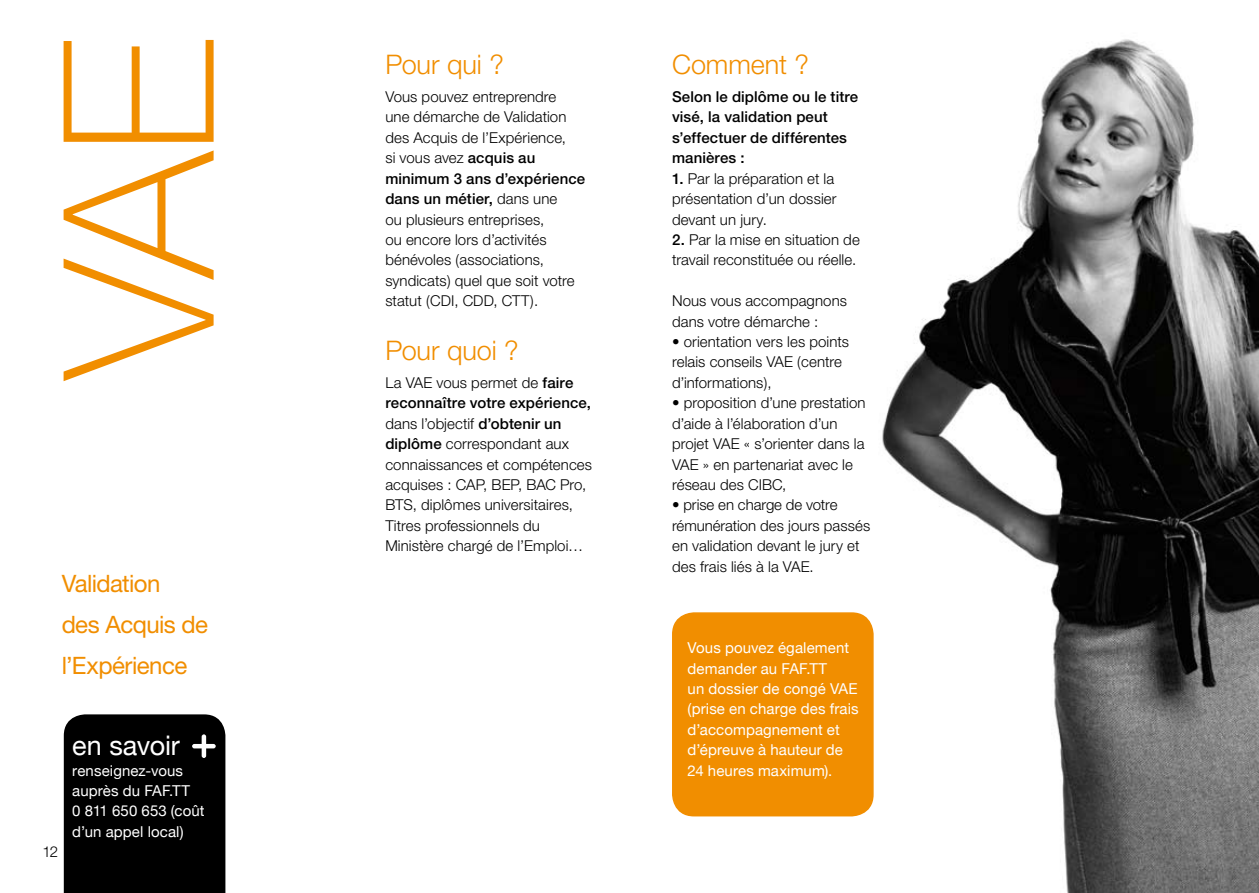
<style>
.page{position:relative;width:1259px;height:893px;background:#fff}
.page>*{position:absolute;margin:0;border:0;box-sizing:border-box;transform-origin:0 0}
.t1{font:100 210px "Helvetica Neue";color:#f18e00}
.t2{font:300 27px "Helvetica Neue";letter-spacing:-.005em;color:#f18e00}
.t3{font:27px "Helvetica Neue";letter-spacing:-.005em;color:#fff}
.t4{font:24px/40.8px "Helvetica Neue";letter-spacing:-.025em;color:#f18e00}
.t5{font:300 15px/20.4px "Helvetica Neue";letter-spacing:.005em;color:#000}
.t6{font:15px/20.4px "Helvetica Neue";letter-spacing:.005em;color:#fff}
.t7{font:500 15px/20.4px "Helvetica Neue";letter-spacing:.005em;color:#000}
.s1{font-weight:500}
</style>
<div class="page">
<img style="left:740px;top:39px;width:519px;height:854px">
<div style="left:64px;top:714px;width:161px;height:179px;background:#000"></div>
<hr style="left:192px;top:744px;width:24px;height:4px;background:#fff;border-radius:2px">
<hr style="left:202px;top:734px;width:4px;height:24px;background:#fff;border-radius:2px">
<div style="left:673px;top:613px;width:200px;height:203px;background:#f18e00;border-radius:21px"></div>
<div style="left:672px;top:612px;width:201px;height:204px;border:2px solid #f18e00;border-radius:21px"></div>
<h1 class="t1" style="left:19px;top:378px;width:342px;rotate:-90deg">vae</h1>
<h3 class="t4" style="left:62px;top:563px;width:148px">Validation<br>des Acquis de l’Expérience</h3>
<p class="t5" style="left:43px;top:841px;width:17px">12</p>
<h2 class="t3" style="left:72px;top:729px;width:109px">en savoir</h2>
<p class="t6" style="left:72px;top:760px;width:134px">renseignez-vous auprès du FAF.TT<br>0 811 650 653 (coût d’un appel local)</p>
<h2 class="t2" style="left:385px;top:48px;width:120px">Pour qui ?</h2>
<p class="t5" style="left:385px;top:86px;width:201px">Vous pouvez entreprendre<br>une démarche de Validation des Acquis de l’Expérience,<br>si vous avez <span class="s1">acquis au minimum 3 ans d’expérience dans un métier,</span> dans une<br>ou plusieurs entreprises,<br>ou encore lors d’activités bénévoles (associations, syndicats) quel que soit votre statut (CDI, CDD, CTT).</p>
<h2 class="t2" style="left:385px;top:334px;width:135px">Pour quoi ?</h2>
<p class="t5" style="left:385px;top:372px;width:208px">La VAE vous permet de <span class="s1">faire reconnaître votre expérience, </span>dans l’objectif <span class="s1">d’obtenir un diplôme</span> correspondant aux connaissances et compétences acquises : CAP, BEP, BAC Pro,<br>BTS, diplômes universitaires,<br>Titres professionnels du<br>Ministère chargé de l’Emploi…</p>
<h2 class="t2" style="left:672px;top:48px;width:139px">Comment ?</h2>
<p class="t7" style="left:672px;top:86px;width:188px">Selon le diplôme ou le titre visé, la validation peut s’effectuer de différentes manières :</p>
<p class="t5" style="left:672px;top:168px;width:166px"><span class="s1">1.</span> Par la préparation et la présentation d’un dossier devant un jury.</p>
<p class="t5" style="left:672px;top:229px;width:189px"><span class="s1">2.</span> Par la mise en situation de travail reconstituée ou réelle.</p>
<p class="t5" style="left:672px;top:290px;width:176px">Nous vous accompagnons dans votre démarche :</p>
<p class="t5" style="left:672px;top:331px;width:178px">• orientation vers les points relais conseils VAE (centre d’informations),</p>
<p class="t5" style="left:672px;top:392px;width:195px">• proposition d’une prestation d’aide à l’élaboration d’un projet VAE « s’orienter dans la<br>VAE » en partenariat avec le réseau des CIBC,</p>
<p class="t5" style="left:672px;top:494px;width:200px">• prise en charge de votre rémunération des jours passés en validation devant le jury et des frais liés à la VAE.</p>
<p class="t6" style="left:687px;top:637px;width:172px">Vous pouvez également demander au FAF.TT<br>un dossier de congé VAE (prise en charge des frais d’accompagnement et d’épreuve à hauteur de<br>24 heures maximum).</p>
</div>
